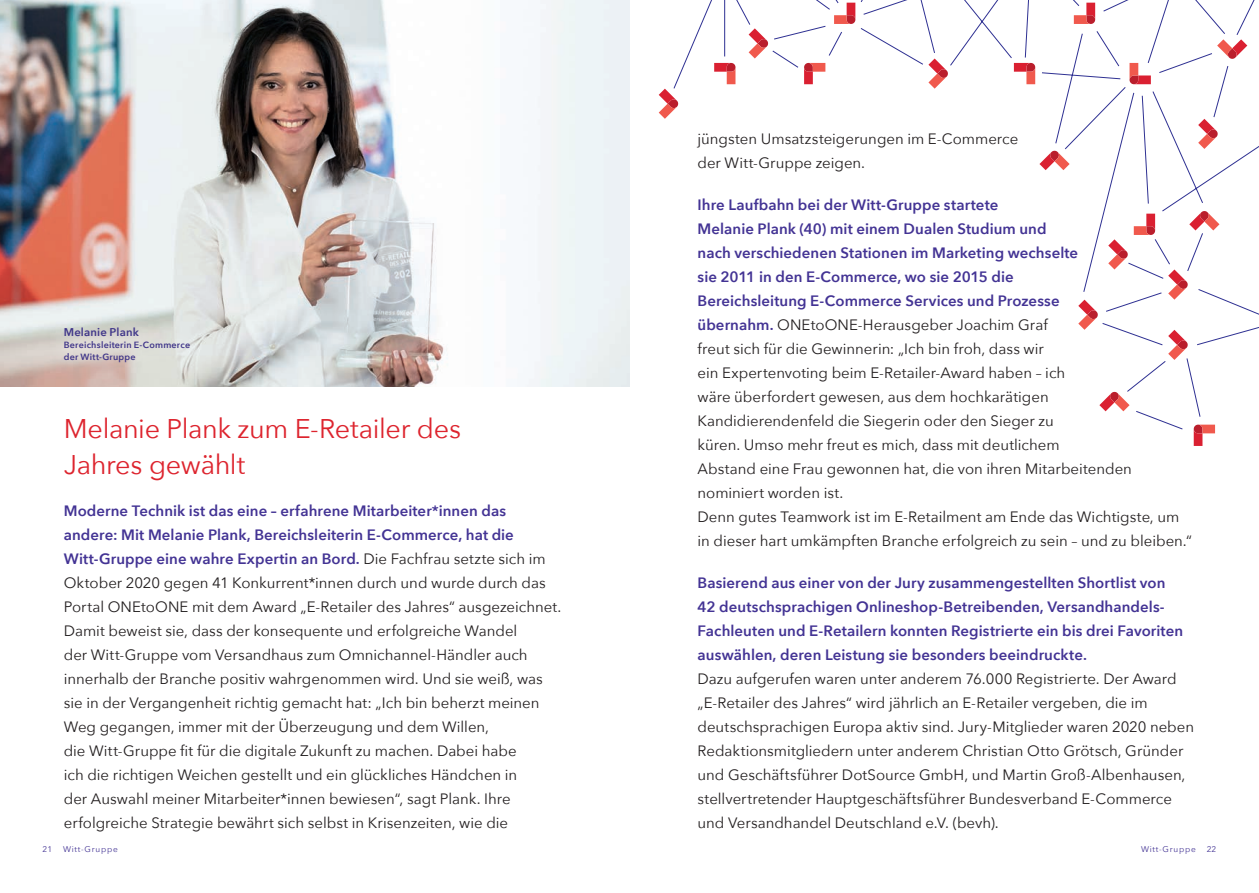
<style>
.page{position:relative;width:1259px;height:893px;background:#fff}
.page>*{position:absolute;margin:0;border:0;box-sizing:border-box;transform-origin:0 0}
.t1{font:27px/36px "Avenir Next";letter-spacing:-.015em;color:#dd242e}
.t2{font:15px/24px "Avenir Next";color:#231f20}
.t3{font:600 15px/24px "Avenir Next";letter-spacing:.005em;color:#433394}
.t4{font:600 11.25px "Avenir Next";letter-spacing:.015em;color:#3f3589}
.t5{font:600 9px/12px "Avenir Next";letter-spacing:.025em;color:#3f3589}
.t6{font:8.25px "Avenir Next";letter-spacing:.09em;color:#433394}
.s1{font-weight:600;color:#433394}
</style>
<div class="page">
<svg style="left:629px;top:0;width:630px;height:446px"></svg>
<img style="left:0;top:0;width:629px;height:387px">
<div style="left:45px;top:309px;width:162px;height:71px;background:#fff;opacity:.95"></div>
<p class="t4" style="left:64px;top:322px;width:77px">Melanie Plank</p>
<p class="t5" style="left:64px;top:339px;width:128px">Bereichsleiterin E-Commerce der Witt-Gruppe</p>
<h1 class="t1" style="left:64px;top:409px;width:399px">Melanie Plank zum E-Retailer des<br>Jahres gewählt</h1>
<p class="t2" style="left:64px;top:498px;width:499px"><span class="s1">Moderne Technik ist das eine – erfahrene Mitarbeiter*innen das andere: Mit Melanie Plank, Bereichsleiterin E-Commerce, hat die Witt-Gruppe eine wahre Expertin an Bord.</span> Die Fachfrau setzte sich im Oktober 2020 gegen 41 Konkurrent*innen durch und wurde durch das Portal ONEtoONE mit dem Award „E-Retailer des Jahres“ ausgezeichnet.<br>Damit beweist sie, dass der konsequente und erfolgreiche Wandel<br>der Witt-Gruppe vom Versandhaus zum Omnichannel-Händler auch innerhalb der Branche positiv wahrgenommen wird. Und sie weiß, was sie in der Vergangenheit richtig gemacht hat: „Ich bin beherzt meinen Weg gegangen, immer mit der Überzeugung und dem Willen,<br>die Witt-Gruppe fit für die digitale Zukunft zu machen. Dabei habe<br>ich die richtigen Weichen gestellt und ein glückliches Händchen in<br>der Auswahl meiner Mitarbeiter*innen bewiesen“, sagt Plank. Ihre erfolgreiche Strategie bewährt sich selbst in Krisenzeiten, wie die</p>
<p class="t2" style="left:697px;top:126px;width:322px">jüngsten Umsatzsteigerungen im E-Commerce der Witt-Gruppe zeigen.</p>
<p class="t2" style="left:697px;top:192px;width:496px"><span class="s1">Ihre Laufbahn bei der Witt-Gruppe startete<br>Melanie Plank (40) mit einem Dualen Studium und<br>nach verschiedenen Stationen im Marketing wechselte<br>sie 2011 in den E-Commerce, wo sie 2015 die<br>Bereichsleitung E-Commerce Services und Prozesse<br>übernahm.</span> ONEtoONE-Herausgeber Joachim Graf<br>freut sich für die Gewinnerin: „Ich bin froh, dass wir<br>ein Expertenvoting beim E-Retailer-Award haben – ich<br>wäre überfordert gewesen, aus dem hochkarätigen<br>Kandidierendenfeld die Siegerin oder den Sieger zu<br>küren. Umso mehr freut es mich, dass mit deutlichem<br>Abstand eine Frau gewonnen hat, die von ihren Mitarbeitenden nominiert worden ist.<br>Denn gutes Teamwork ist im E-Retailment am Ende das Wichtigste, um in dieser hart umkämpften Branche erfolgreich zu sein – und zu bleiben.“</p>
<p class="t3" style="left:697px;top:570px;width:487px">Basierend aus einer von der Jury zusammengestellten Shortlist von 42 deutschsprachigen Onlineshop-Betreibenden, Versandhandels-Fachleuten und E-Retailern konnten Registrierte ein bis drei Favoriten auswählen, deren Leistung sie besonders beeindruckte.</p>
<p class="t2" style="left:697px;top:666px;width:498px">Dazu aufgerufen waren unter anderem 76.000 Registrierte. Der Award „E-Retailer des Jahres“ wird jährlich an E-Retailer vergeben, die im deutschsprachigen Europa aktiv sind. Jury-Mitglieder waren 2020 neben Redaktionsmitgliedern unter anderem Christian Otto Grötsch, Gründer und Geschäftsführer DotSource GmbH, und Martin Groß-Albenhausen, stellvertretender Hauptgeschäftsführer Bundesverband E-Commerce und Versandhandel Deutschland e.V. (bevh).</p>
<p class="t6" style="left:43px;top:842px;width:11px">21</p>
<p class="t6" style="left:63px;top:842px;width:56px">Witt-Gruppe</p>
<p class="t6" style="left:1141px;top:842px;width:56px">Witt-Gruppe</p>
<p class="t6" style="left:1206px;top:842px;width:11px">22</p>
</div>
